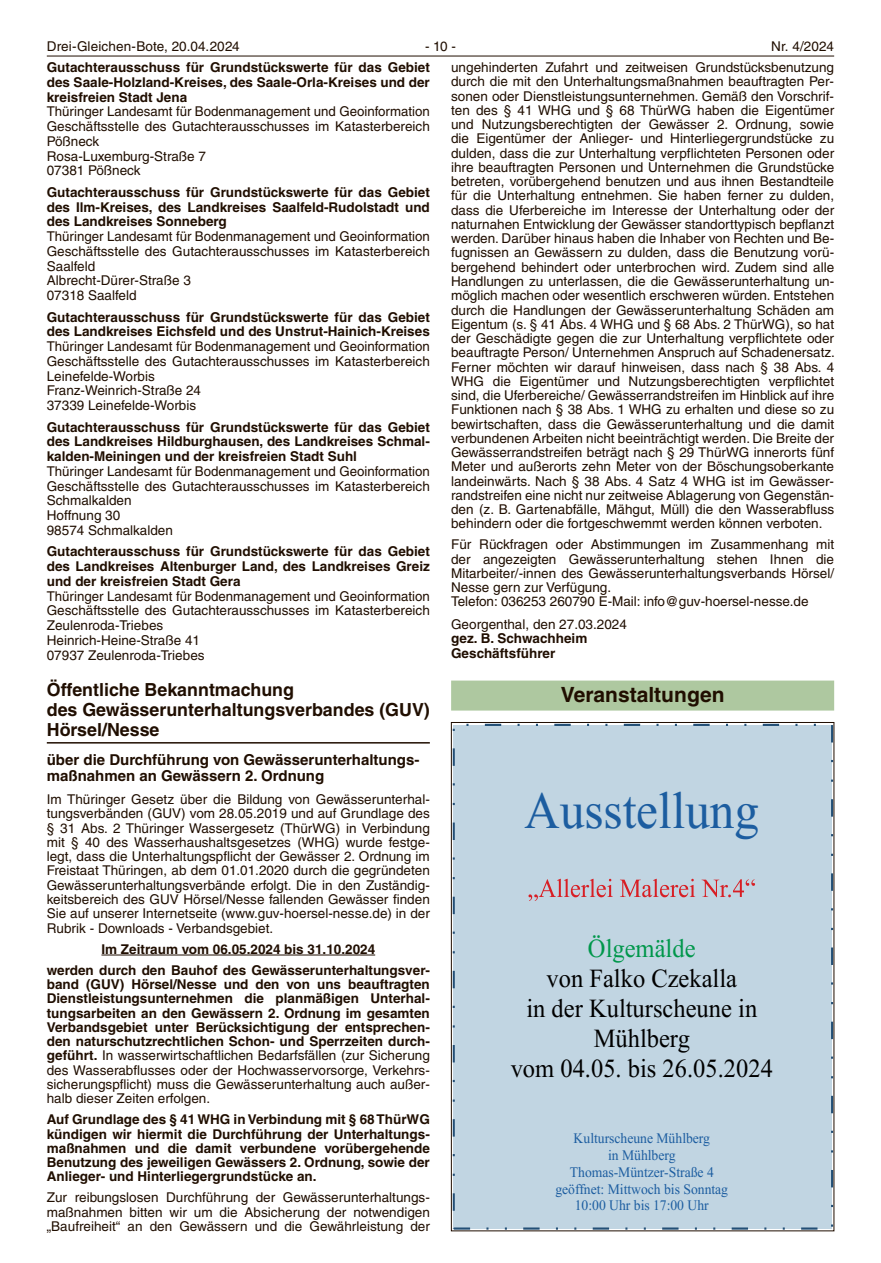
<style>
.page{position:relative;width:881px;height:1263px;background:#fff}
.page>*{position:absolute;margin:0;border:0;box-sizing:border-box;transform-origin:0 0}
.t1{font:52.35px "Tdfpfd Times New Roman";color:#1c5da0;scale:.94 1}
.t2{font:26.1px/30.2px "Tdfpfd Times New Roman";color:#000;text-align:center;scale:.94 1}
.t3{font:26.1px "Tdfpfd Times New Roman";color:#00974b;scale:.94 1}
.t4{font:700 21px "Helvetica LT";color:#200e00}
.t5{font:700 18px/19.6px "Helvetica LT";color:#200e00}
.t6{font:700 15px/16.4px "Helvetica LT";color:#200e00}
.t7{font:14.55px/16.6px "Tdfpfd Times New Roman";color:#1c5da0;text-align:center;scale:.94 1}
.t8{font:13.5px/14.2px "Helvetica LT";color:#200e00}
.t9{font:700 13.5px/14.2px "Helvetica LT";color:#200e00;text-align:justify}
.s1{font-weight:400}
</style>
<div class="page">
<hr style="left:47px;top:56px;width:786px;height:1px;background:#200e00">
<div style="left:451px;top:680px;width:382px;height:30px;background:#aec8a0"></div>
<div style="left:453px;top:725px;width:378px;height:503px;background:#c1d5e2"></div>
<svg style="left:528px;top:879px;width:84px;height:22px"></svg>
<svg style="left:620px;top:879px;width:75px;height:18px"></svg>
<svg style="left:701px;top:879px;width:53px;height:18px"></svg>
<hr style="left:47px;top:742px;width:382px;height:1px;background:#200e00">
<hr style="left:101px;top:955px;width:274px;height:1px;background:#200e00">
<p class="t8" style="left:47px;top:39px;width:194px">Drei-Gleichen-Bote, 20.04.2024</p>
<p class="t8" style="left:425px;top:39px;width:32px">- 10 -</p>
<p class="t8" style="left:451px;top:35px;width:384px;line-height:21.3px;text-align:right">Nr. 4/2024<br>ungehinderten Zufahrt und zeitweisen Grundstücksbenutzung</p>
<p class="t8" style="left:451px;top:74px;width:385px;text-align:justify">durch die mit den Unterhaltungsmaßnahmen beauftragten Per&shy;sonen oder Dienstleistungsunternehmen. Gemäß den Vorschrif&shy;ten des § 41 WHG und § 68 ThürWG haben die Eigentümer und Nutzungsberechtigten der Gewässer 2. Ordnung, sowie die Eigentümer der Anlieger- und Hinterliegergrundstücke zu dulden, dass die zur Unterhaltung verpflichteten Personen oder ihre beauftragten Personen und Unternehmen die Grundstücke betreten, vorübergehend benutzen und aus ihnen Bestandteile für die Unterhaltung entnehmen. Sie haben ferner zu dulden, dass die Uferbereiche im Interesse der Unterhaltung oder der naturnahen Entwicklung der Gewässer standorttypisch bepflanzt werden. Darüber hinaus haben die Inhaber von Rechten und Be&shy;fugnissen an Gewässern zu dulden, dass die Benutzung vorü&shy;bergehend behindert oder unterbrochen wird. Zudem sind alle Handlungen zu unterlassen, die die Gewässerunterhaltung un&shy;möglich machen oder wesentlich erschweren würden. Entstehen durch die Handlungen der Gewässerunterhaltung Schäden am Eigentum (s. § 41 Abs. 4 WHG und § 68 Abs. 2 ThürWG), so hat der Geschädigte gegen die zur Unterhaltung verpflichtete oder beauftragte Person/ Unternehmen Anspruch auf Schadenersatz.<br>Ferner möchten wir darauf hinweisen, dass nach § 38 Abs. 4<br>WHG die Eigentümer und Nutzungsberechtigten verpflichtet sind, die Uferbereiche/ Gewässerrandstreifen im Hinblick auf ihre Funktionen nach § 38 Abs. 1 WHG zu erhalten und diese so zu bewirtschaften, dass die Gewässerunterhaltung und die damit verbundenen Arbeiten nicht beeinträchtigt werden. Die Breite der Gewässerrandstreifen beträgt nach § 29 ThürWG innerorts fünf Meter und außerorts zehn Meter von der Böschungsoberkante landeinwärts. Nach § 38 Abs. 4 Satz 4 WHG ist im Gewässer&shy;randstreifen eine nicht nur zeitweise Ablagerung von Gegenstän&shy;den (z. B. Gartenabfälle, Mähgut, Müll) die den Wasserabfluss behindern oder die fortgeschwemmt werden können verboten.</p>
<p class="t8" style="left:451px;top:537px;width:384px">Für Rückfragen oder Abstimmungen im Zusammenhang mit der angezeigten Gewässerunterhaltung stehen Ihnen die Mitarbeiter/-innen des Gewässerunterhaltungsverbands Hörsel/ Nesse gern zur Verfügung.<br>Telefon: 036253 260790 E-Mail: info@guv-hoersel-nesse.de</p>
<p class="t8" style="left:451px;top:617px;width:177px">Georgenthal, den 27.03.2024</p>
<p class="t9" style="left:451px;top:631px;width:138px;line-height:14.7px">gez. B. Schwachheim<br>Geschäftsführer</p>
<h3 class="t4" style="left:560px;top:682px;width:165px">Veranstaltungen</h3>
<p class="t9" style="left:47px;top:60px;width:384px;line-height:14.7px">Gutachterausschuss für Grundstückswerte für das Gebiet des Saale-Holzland-Kreises, des Saale-Orla-Kreises und der kreisfreien Stadt Jena</p>
<p class="t8" style="left:47px;top:104px;width:384px;line-height:14.7px">Thüringer Landesamt für Bodenmanagement und Geoinformation Geschäftsstelle des Gutachterausschusses im Katasterbereich Pößneck<br>Rosa-Luxemburg-Straße 7<br>07381 Pößneck</p>
<p class="t9" style="left:47px;top:185px;width:384px;line-height:14.7px">Gutachterausschuss für Grundstückswerte für das Gebiet des Ilm-Kreises, des Landkreises Saalfeld-Rudolstadt und des Landkreises Sonneberg</p>
<p class="t8" style="left:47px;top:229px;width:384px;line-height:14.7px">Thüringer Landesamt für Bodenmanagement und Geoinformation Geschäftsstelle des Gutachterausschusses im Katasterbereich Saalfeld<br>Albrecht-Dürer-Straße 3<br>07318 Saalfeld</p>
<p class="t9" style="left:47px;top:309px;width:384px;line-height:14.7px">Gutachterausschuss für Grundstückswerte für das Gebiet des Landkreises Eichsfeld und des Unstrut-Hainich-Kreises</p>
<p class="t8" style="left:47px;top:339px;width:384px;line-height:14.7px">Thüringer Landesamt für Bodenmanagement und Geoinformation Geschäftsstelle des Gutachterausschusses im Katasterbereich Leinefelde-Worbis<br>Franz-Weinrich-Straße 24<br>37339 Leinefelde-Worbis</p>
<p class="t9" style="left:47px;top:419px;width:384px;line-height:14.7px">Gutachterausschuss für Grundstückswerte für das Gebiet des Landkreises Hildburghausen, des Landkreises Schmal&shy;kalden-Meiningen und der kreisfreien Stadt Suhl</p>
<p class="t8" style="left:47px;top:464px;width:384px;line-height:14.7px">Thüringer Landesamt für Bodenmanagement und Geoinformation Geschäftsstelle des Gutachterausschusses im Katasterbereich Schmalkalden<br>Hoffnung 30<br>98574 Schmalkalden</p>
<p class="t9" style="left:47px;top:544px;width:384px;line-height:14.7px">Gutachterausschuss für Grundstückswerte für das Gebiet des Landkreises Altenburger Land, des Landkreises Greiz und der kreisfreien Stadt Gera</p>
<p class="t8" style="left:47px;top:589px;width:384px;line-height:14.7px">Thüringer Landesamt für Bodenmanagement und Geoinformation Geschäftsstelle des Gutachterausschusses im Katasterbereich Zeulenroda-Triebes<br>Heinrich-Heine-Straße 41<br>07937 Zeulenroda-Triebes</p>
<h3 class="t5" style="left:47px;top:680px;width:384px">Öffentliche Bekanntmachung<br>des Gewässerunterhaltungsverbandes (GUV)<br>Hörsel/Nesse</h3>
<p class="t6" style="left:47px;top:751px;width:374px">über die Durchführung von Gewässerunterhaltungs&shy;maßnahmen an Gewässern 2. Ordnung</p>
<p class="t8" style="left:47px;top:792px;width:384px;text-align:justify">Im Thüringer Gesetz über die Bildung von Gewässerunterhal&shy;tungsverbänden (GUV) vom 28.05.2019 und auf Grundlage des § 31 Abs. 2 Thüringer Wassergesetz (ThürWG) in Verbindung mit § 40 des Wasserhaushaltsgesetzes (WHG) wurde festge&shy;legt, dass die Unterhaltungspflicht der Gewässer 2. Ordnung im Freistaat Thüringen, ab dem 01.01.2020 durch die gegründeten Gewässerunterhaltungsverbände erfolgt. Die in den Zuständig&shy;keitsbereich des GUV Hörsel/Nesse fallenden Gewässer finden Sie auf unserer Internetseite (www.guv-hoersel-nesse.de) in der Rubrik - Downloads - Verbandsgebiet.</p>
<p class="t9" style="left:47px;top:938px;width:384px;line-height:21px;text-align:center">Im Zeitraum vom 06.05.2024 bis 31.10.2024<br>werden durch den Bauhof des Gewässerunterhaltungsver-</p>
<p class="t9" style="left:47px;top:977px;width:384px">band (GUV) Hörsel/Nesse und den von uns beauftragten Dienstleistungsunternehmen die planmäßigen Unterhal&shy;tungsarbeiten an den Gewässern 2. Ordnung im gesamten Verbandsgebiet unter Berücksichtigung der entsprechen&shy;den naturschutzrechtlichen Schon- und Sperrzeiten durch&shy;geführt. <span class="s1">In wasserwirtschaftlichen Bedarfsfällen (zur Sicherung des Wasserabflusses oder der Hochwasservorsorge, Verkehrs&shy;sicherungspflicht) muss die Gewässerunterhaltung auch außer&shy;halb dieser Zeiten erfolgen.</span></p>
<p class="t9" style="left:47px;top:1112px;width:384px">Auf Grundlage des § 41 WHG in Verbindung mit § 68 ThürWG kündigen wir hiermit die Durchführung der Unterhaltungs&shy;maßnahmen und die damit verbundene vorübergehende Benutzung des jeweiligen Gewässers 2. Ordnung, sowie der Anlieger- und Hinterliegergrundstücke an.</p>
<p class="t8" style="left:47px;top:1190px;width:384px;text-align:justify">Zur reibungslosen Durchführung der Gewässerunterhaltungs&shy;maßnahmen bitten wir um die Absicherung der notwendigen „Baufreiheit“ an den Gewässern und die Gewährleistung der</p>
<h1 class="t1" style="left:524px;top:775px;width:251px">Ausstellung</h1>
<h2 class="t3" style="left:587px;top:931px;width:116px">Ölgemälde</h2>
<h2 class="t2" style="left:510px;top:963px;width:280px">von Falko Czekalla<br>in der Kulturscheune in<br>Mühlberg<br>vom 04.05. bis 26.05.2024</h2>
<p class="t7" style="left:555px;top:1130px;width:185px">Kulturscheune Mühlberg<br>in Mühlberg<br>Thomas-Müntzer-Straße 4 geöffnet: Mittwoch bis Sonntag<br>10:00 Uhr bis 17:00 Uhr</p>
</div>
